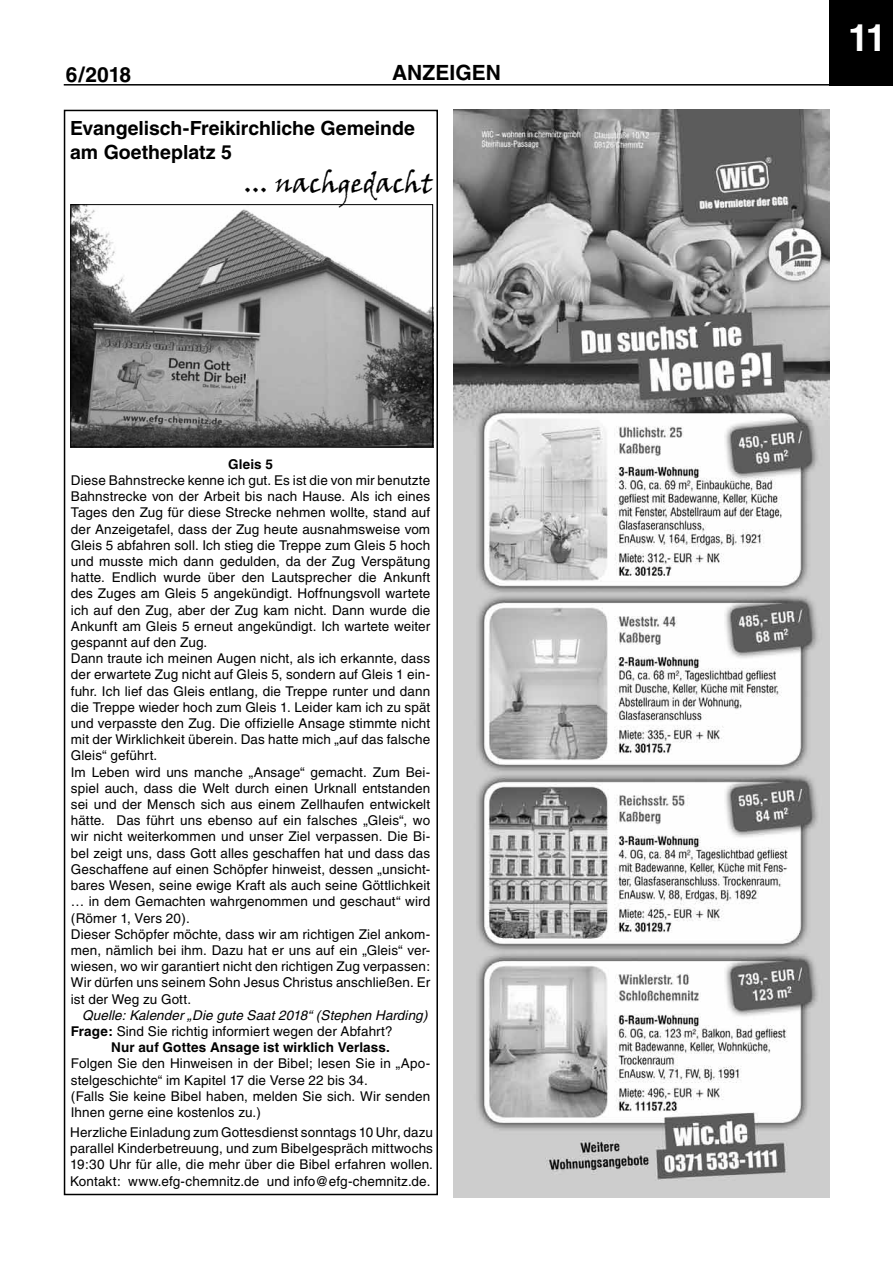
<style>
.page{position:relative;width:893px;height:1263px;background:#fff}
.page>*{position:absolute;margin:0;border:0;box-sizing:border-box;transform-origin:0 0}
.t1{font:700 37.5px "Helvetica";color:#fff}
.t2{font:27px "Viner Hand ITC";letter-spacing:-.01em;color:#000}
.t3{font:700 21px "Helvetica";color:#000}
.t4{font:700 19.5px/23.4px "Helvetica";color:#000}
.t5{font:13.5px/16.2px "Helvetica";letter-spacing:.01em;color:#000}
.t6{font:italic 13.5px "Helvetica";letter-spacing:.005em;color:#000}
.t7{font:700 13.5px "Helvetica";letter-spacing:.01em;color:#000}
.s1{font-weight:700}
</style>
<div class="page">
<div style="left:829px;top:0;width:64px;height:86px;background:#000"></div>
<hr style="left:64px;top:84px;width:765px;height:2px;background:#000">
<img style="left:72px;top:206px;width:359px;height:239px">
<div style="left:70px;top:204px;width:363px;height:243px;border:1px solid #000"></div>
<div style="left:64px;top:110px;width:374px;height:1085px;border:2px solid #000"></div>
<img style="left:453px;top:110px;width:376px;height:1088px">
<h3 class="t3" style="left:66px;top:62px;width:67px">6/2018</h3>
<h3 class="t3" style="left:392px;top:60px;width:15px">anzeigen</h3>
<h3 class="t4" style="left:70px;top:116px;width:346px">Evangelisch-Freikirchliche Gemeinde am Goetheplatz 5</h3>
<h2 class="t2" style="left:245px;top:166px;width:190px">... nachgedacht</h2>
<p class="t7" style="left:228px;top:456px;width:46px">Gleis 5</p>
<p class="t5" style="left:71px;top:472px;width:361px">Diese Bahnstrecke kenne ich gut. Es ist die von mir benutzte Bahnstrecke von der Arbeit bis nach Hause. Als ich eines Tages den Zug für diese Strecke nehmen wollte, stand auf der Anzeigetafel, dass der Zug heute ausnahmsweise vom Gleis 5 abfahren soll. Ich stieg die Treppe zum Gleis 5 hoch und musste mich dann gedulden, da der Zug Verspätung hatte. Endlich wurde über den Lautsprecher die Ankunft des Zuges am Gleis 5 angekündigt. Hoffnungsvoll wartete ich auf den Zug, aber der Zug kam nicht. Dann wurde die Ankunft am Gleis 5 erneut angekündigt. Ich wartete weiter gespannt auf den Zug.<br>Dann traute ich meinen Augen nicht, als ich erkannte, dass der erwartete Zug nicht auf Gleis 5, sondern auf Gleis 1 ein&shy;fuhr. Ich lief das Gleis entlang, die Treppe runter und dann die Treppe wieder hoch zum Gleis 1. Leider kam ich zu spät und verpasste den Zug. Die offizielle Ansage stimmte nicht mit der Wirklichkeit überein. Das hatte mich „auf das falsche Gleis“ geführt.<br>Im Leben wird uns manche „Ansage“ gemacht. Zum Bei&shy;spiel auch, dass die Welt durch einen Urknall entstanden sei und der Mensch sich aus einem Zellhaufen entwickelt hätte. Das führt uns ebenso auf ein falsches „Gleis“, wo wir nicht weiterkommen und unser Ziel verpassen. Die Bi&shy;bel zeigt uns, dass Gott alles geschaffen hat und dass das Geschaffene auf einen Schöpfer hinweist, dessen „unsicht&shy;bares Wesen, seine ewige Kraft als auch seine Göttlichkeit … in dem Gemachten wahrgenommen und geschaut“ wird (Römer 1, Vers 20).<br>Dieser Schöpfer möchte, dass wir am richtigen Ziel ankom&shy;men, nämlich bei ihm. Dazu hat er uns auf ein „Gleis“ ver&shy;wiesen, wo wir garantiert nicht den richtigen Zug verpassen:<br>Wir dürfen uns seinem Sohn Jesus Christus anschließen. Er ist der Weg zu Gott.</p>
<p class="t6" style="left:82px;top:1007px;width:347px">Quelle: Kalender „Die gute Saat 2018“ (Stephen Harding)</p>
<p class="t5" style="left:71px;top:1023px;width:323px"><span class="s1">Frage:</span> Sind Sie richtig informiert wegen der Abfahrt?</p>
<p class="t7" style="left:111px;top:1039px;width:280px">Nur auf Gottes Ansage ist wirklich Verlass.</p>
<p class="t5" style="left:71px;top:1055px;width:361px">Folgen Sie den Hinweisen in der Bibel; lesen Sie in „Apo&shy;stelgeschichte“ im Kapitel 17 die Verse 22 bis 34.<br>(Falls Sie keine Bibel haben, melden Sie sich. Wir senden Ihnen gerne eine kostenlos zu.)</p>
<p class="t5" style="left:70px;top:1124px;width:364px;text-align:justify">Herzliche Einladung zum Gottesdienst sonntags 10 Uhr, dazu parallel Kinderbetreuung, und zum Bibelgespräch mittwochs 19:30 Uhr für alle, die mehr über die Bibel erfahren wollen.<br>Kontakt: www.efg-chemnitz.de und info@efg-chemnitz.de.</p>
<h1 class="t1" style="left:848px;top:15px;width:40px">11</h1>
</div>
